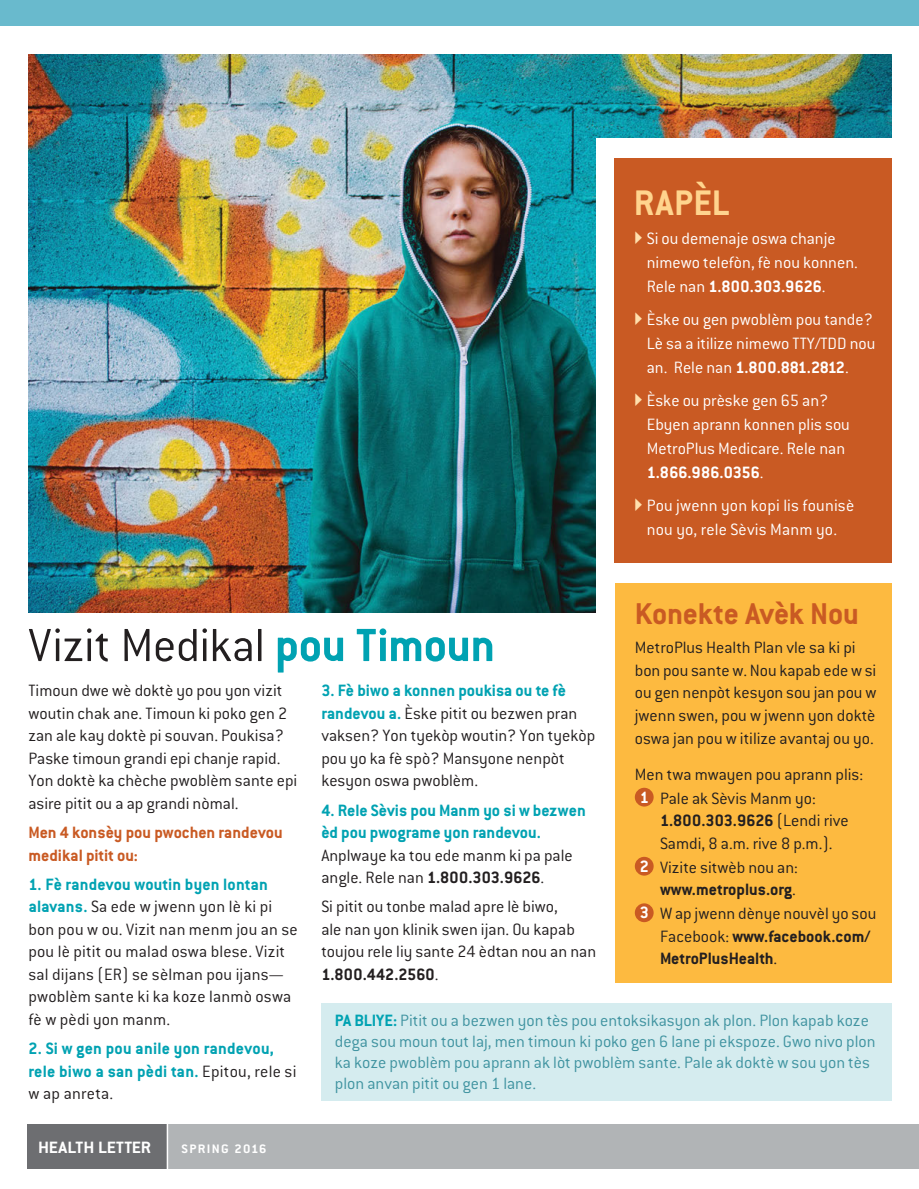
<style>
.page{position:relative;width:919px;height:1189px;background:#fff}
.page>*{position:absolute;margin:0;border:0;box-sizing:border-box;transform-origin:0 0}
.t1{font:300 51px "Conduit ITC";letter-spacing:-.01em;color:#231f20}
.t2{font:700 39px "Conduit ITC";letter-spacing:.015em;color:#ffd48e}
.t3{font:700 33px "Conduit ITC";letter-spacing:-.01em;color:#c95a23}
.t4{font:300 18px/22.5px "Conduit ITC";color:#231f20}
.t5{font:300 18px/24px "Conduit ITC";color:#fff}
.t6{font:300 18px/21px "Conduit ITC";color:#4194a1}
.t7{font:700 18px/22.5px "Conduit ITC";color:#00a2b2}
.t8{font:700 18px "Conduit ITC";color:#231f20}
.t9{font:700 18px/22.5px "Conduit ITC";color:#c95a23}
.t10{font:700 18px "Conduit ITC";letter-spacing:-.005em;color:#fff;scale:1.08 1}
.t11{font:700 13.5px "Conduit ITC";letter-spacing:.09em;color:#fff;scale:1.08 1}
.s1{font-weight:700}
.s2{font-weight:700;color:#fff}
.s3{font-weight:300}
.s4{font-weight:700;color:#00a2b2}
.s5{font-weight:300;color:#231f20}
</style>
<div class="page">
<img style="left:28px;top:54px;width:863px;height:558px">
<div style="left:596px;top:138px;width:322px;height:874px;background:#fff"></div>
<div style="left:0;top:0;width:918px;height:26px;background:#69bacd"></div>
<div style="left:27px;top:1123px;width:140px;height:45px;background:#6d6e71"></div>
<div style="left:167px;top:1123px;width:751px;height:45px;background:#b1b4b6"></div>
<hr style="left:167px;top:1122px;width:1px;height:60px;background:#fff">
<div style="left:615px;top:582px;width:276px;height:400px;background:#fdba40"></div>
<div style="left:634px;top:787px;width:19px;height:19px;background:#c95a23;border-radius:50%"></div>
<div style="left:634px;top:856px;width:19px;height:19px;background:#c95a23;border-radius:50%"></div>
<div style="left:634px;top:903px;width:19px;height:18px;background:#c95a23;border-radius:50%"></div>
<div style="left:614px;top:158px;width:277px;height:404px;background:#c95a23"></div>
<div style="left:321px;top:1003px;width:570px;height:97px;background:#d5ecef"></div>
<h2 class="t2" style="left:633px;top:180px;width:97px">RAPÈL</h2>
<p class="t5" style="left:646px;top:227px;width:212px">Si ou demenaje oswa chanje nimewo telefòn, fè nou konnen.<br>Rele nan <span class="s1">1.800.303.9626</span>.</p>
<p class="t5" style="left:646px;top:308px;width:230px">Èske ou gen pwoblèm pou tande?<br>Lè sa a itilize nimewo TTY/TDD nou an. Rele nan <span class="s1">1.800.881.2812</span>.</p>
<p class="t5" style="left:646px;top:389px;width:204px">Èske ou prèske gen 65 an?<br>Ebyen aprann konnen plis sou<br>MetroPlus Medicare. Rele nan<br><span class="s1">1.866.986.0356</span>.</p>
<p class="t5" style="left:646px;top:493px;width:209px">Pou jwenn yon kopi lis founisè nou yo, rele Sèvis Manm yo.</p>
<h3 class="t3" style="left:634px;top:594px;width:225px">Konekte Avèk Nou</h3>
<p class="t4" style="left:634px;top:636px;width:243px">MetroPlus Health Plan vle sa ki pi bon pou sante w. Nou kapab ede w si ou gen nenpòt kesyon sou jan pou w jwenn swen, pou w jwenn yon doktè oswa jan pou w itilize avantaj ou yo.</p>
<p class="t4" style="left:634px;top:761px;width:230px;line-height:24px">Men twa mwayen pou aprann plis:<br><span class="s2">1</span> Pale ak Sèvis Manm yo:</p>
<p class="t8" style="left:659px;top:809px;width:190px">1.800.303.9626 <span class="s3">(Lendi rive</span></p>
<p class="t4" style="left:659px;top:831px;width:174px">Samdi, 8 a.m. rive 8 p.m.).</p>
<p class="t4" style="left:639px;top:855px;width:160px"><span class="s2">2</span> Vizite sitwèb nou an:</p>
<p class="t8" style="left:659px;top:878px;width:137px">www.metroplus.org<span class="s3">.</span></p>
<p class="t4" style="left:639px;top:902px;width:238px"><span class="s2">3</span> W ap jwenn dènye nouvèl yo sou</p>
<p class="t8" style="left:659px;top:925px;width:212px"><span class="s3">Facebook:</span> www.facebook.com/</p>
<p class="t8" style="left:659px;top:947px;width:119px">MetroPlusHealth<span class="s3">.</span></p>
<h1 class="t1" style="left:28px;top:617px;width:468px">Vizit Medikal <span class="s4">pou Timoun</span></h1>
<p class="t4" style="left:321px;top:679px;width:275px"><span class="s4">3. Fè biwo a konnen poukisa ou te fè randevou a.</span> Èske pitit ou bezwen pran vaksen? Yon tyekòp woutin? Yon tyekòp pou yo ka fè spò? Mansyone nenpòt kesyon oswa pwoblèm.</p>
<p class="t7" style="left:321px;top:798px;width:266px">4. Rele Sèvis pou Manm yo si w bezwen èd pou pwograme yon randevou.</p>
<p class="t4" style="left:321px;top:843px;width:253px">Anplwaye ka tou ede manm ki pa pale angle. Rele nan <span class="s1">1.800.303.9626</span>.</p>
<p class="t4" style="left:321px;top:895px;width:276px">Si pitit ou tonbe malad apre lè biwo,<br>ale nan yon klinik swen ijan. Ou kapab toujou rele liy sante 24 èdtan nou an nan<br><span class="s1">1.800.442.2560</span>.</p>
<p class="t6" style="left:335px;top:1009px;width:542px"><span class="s4">PA BLIYE:</span> Pitit ou a bezwen yon tès pou entoksikasyon ak plon. Plon kapab koze dega sou moun tout laj, men timoun ki poko gen 6 lane pi ekspoze. Gwo nivo plon ka koze pwoblèm pou aprann ak lòt pwoblèm sante. Pale ak doktè w sou yon tès plon anvan pitit ou gen 1 lane.</p>
<p class="t4" style="left:28px;top:679px;width:270px">Timoun dwe wè doktè yo pou yon vizit woutin chak ane. Timoun ki poko gen 2 zan ale kay doktè pi souvan. Poukisa?<br>Paske timoun grandi epi chanje rapid.<br>Yon doktè ka chèche pwoblèm sante epi asire pitit ou a ap grandi nòmal.</p>
<p class="t9" style="left:28px;top:820px;width:255px">Men 4 konsèy pou pwochen randevou medikal pitit ou:</p>
<p class="t4" style="left:28px;top:872px;width:271px"><span class="s4">1. Fè randevou woutin byen lontan alavans.</span> Sa ede w jwenn yon lè ki pi bon pou w ou. Vizit nan menm jou an se pou lè pitit ou malad oswa blese. Vizit sal dijans (ER) se sèlman pou ijans— pwoblèm sante ki ka koze lanmò oswa fè w pèdi yon manm.</p>
<p class="t7" style="left:28px;top:1036px;width:269px">2. Si w gen pou anile yon randevou, rele biwo a san pèdi tan. <span class="s5">Epitou, rele si w ap anreta.</span></p>
<p class="t10" style="left:38px;top:1136px;width:106px">HEALTH LETTER</p>
<p class="t11" style="left:181px;top:1140px;width:80px">SPRING 2016</p>
</div>
